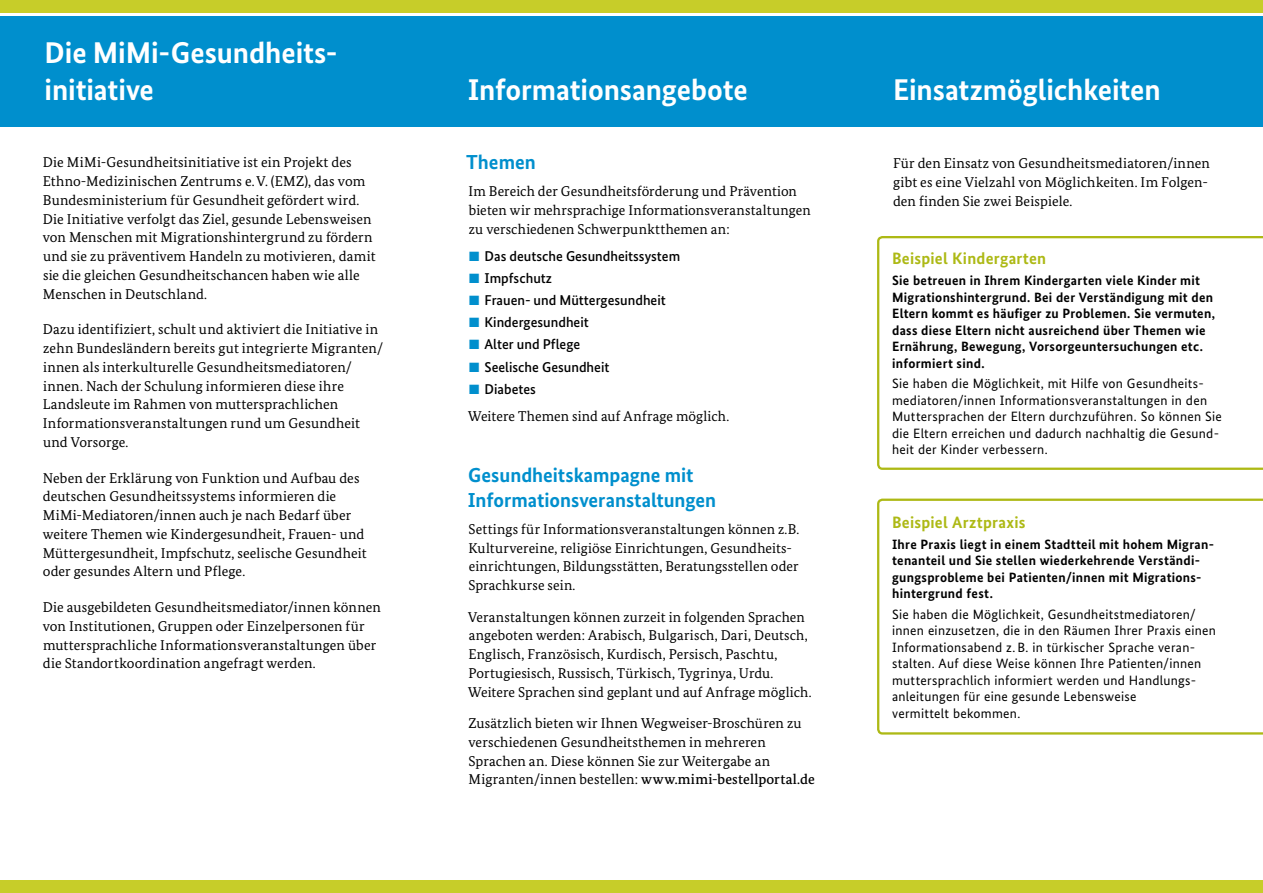
<style>
.page{position:relative;width:1263px;height:893px;background:#fff}
.page>*{position:absolute;margin:0;border:0;box-sizing:border-box;transform-origin:0 0}
.t1{font:700 30px/37.5px "Bundes Sans";letter-spacing:-.005em;color:#fff}
.t2{font:700 20.25px/24.3px "Bundes Sans";color:#008fcd}
.t3{font:700 16.5px "Bundes Sans";letter-spacing:.015em;color:#adb915}
.t4{font:14.25px/18.8px "Bundes Serif";letter-spacing:.005em;color:#000}
.t5{font:500 14.25px "Bundes Sans";color:#000}
.t6{font:13.5px/16.5px "Bundes Sans";letter-spacing:.02em;color:#000}
.t7{font:700 13.5px/16.5px "Bundes Sans";letter-spacing:.02em;color:#000}
.s1{color:#008fcd}
.s2{font-weight:500}
</style>
<div class="page">
<div style="left:0;top:16px;width:1263px;height:110px;background:#008fcd"></div>
<div style="left:0;top:0;width:1263px;height:13px;background:#c7cd29"></div>
<div style="left:0;top:880px;width:1263px;height:13px;background:#c7cd29"></div>
<svg style="left:877px;top:236px;width:386px;height:234px"></svg>
<svg style="left:877px;top:499px;width:386px;height:236px"></svg>
<h1 class="t1" style="left:45px;top:33px;width:294px">Die MiMi-Gesundheits&shy;initiative</h1>
<p class="t4" style="left:43px;top:153px;width:334px">Die MiMi-Gesundheitsinitiative ist ein Projekt des Ethno-Medizinischen Zentrums e.V. (EMZ), das vom Bundesministerium für Gesundheit gefördert wird.<br>Die Initiative verfolgt das Ziel, gesunde Lebensweisen von Menschen mit Migrationshintergrund zu fördern und sie zu präventivem Handeln zu motivieren, damit sie die gleichen Gesundheitschancen haben wie alle Menschen in Deutschland.</p>
<p class="t4" style="left:43px;top:320px;width:342px">Dazu identifiziert, schult und aktiviert die Initiative in zehn Bundesländern bereits gut integrierte Migranten/ innen als interkulturelle Gesundheitsmediatoren/ innen. Nach der Schulung informieren diese ihre Landsleute im Rahmen von muttersprachlichen Informationsveranstaltungen rund um Gesundheit und Vorsorge.</p>
<p class="t4" style="left:43px;top:468px;width:325px">Neben der Erklärung von Funktion und Aufbau des deutschen Gesundheitssystems informieren die MiMi-Mediatoren/innen auch je nach Bedarf über weitere Themen wie Kindergesundheit, Frauen- und Müttergesundheit, Impfschutz, seelische Gesundheit oder gesundes Altern und Pflege.</p>
<p class="t4" style="left:43px;top:598px;width:340px">Die ausgebildeten Gesundheitsmediator/innen können von Institutionen, Gruppen oder Einzelpersonen für muttersprachliche Informationsveranstaltungen über die Standortkoordination angefragt werden.</p>
<h1 class="t1" style="left:468px;top:71px;width:281px">Informationsangebote</h1>
<h1 class="t1" style="left:893px;top:71px;width:269px">Einsatzmöglichkeiten</h1>
<h2 class="t2" style="left:466px;top:149px;width:71px">Themen</h2>
<p class="t4" style="left:468px;top:182px;width:344px">Im Bereich der Gesundheitsförderung und Prävention bieten wir mehrsprachige Informationsveranstaltungen zu verschiedenen Schwerpunktthemen an:</p>
<p class="t5" style="left:469px;top:247px;width:212px"><span class="s1">■</span> Das deutsche Gesundheitssystem</p>
<p class="t5" style="left:469px;top:269px;width:84px"><span class="s1">■</span> Impfschutz</p>
<p class="t5" style="left:469px;top:291px;width:198px"><span class="s1">■</span> Frauen- und Müttergesundheit</p>
<p class="t5" style="left:469px;top:314px;width:121px"><span class="s1">■</span> Kindergesundheit</p>
<p class="t5" style="left:469px;top:336px;width:112px"><span class="s1">■</span> Alter und Pflege</p>
<p class="t5" style="left:469px;top:358px;width:142px"><span class="s1">■</span> Seelische Gesundheit</p>
<p class="t5" style="left:469px;top:380px;width:68px"><span class="s1">■</span> Diabetes</p>
<p class="t4" style="left:468px;top:407px;width:263px">Weitere Themen sind auf Anfrage möglich.</p>
<h2 class="t2" style="left:468px;top:463px;width:250px">Gesundheitskampagne mit<br>Informationsveranstaltungen</h2>
<p class="t4" style="left:468px;top:519px;width:332px">Settings für Informationsveranstaltungen können z.B.<br>Kulturvereine, religiöse Einrichtungen, Gesundheits&shy;einrichtungen, Bildungsstätten, Beratungsstellen oder Sprachkurse sein.</p>
<p class="t4" style="left:468px;top:607px;width:345px">Veranstaltungen können zurzeit in folgenden Sprachen angeboten werden: Arabisch, Bulgarisch, Dari, Deutsch, Englisch, Französisch, Kurdisch, Persisch, Paschtu, Portugiesisch, Russisch, Türkisch, Tygrinya, Urdu.<br>Weitere Sprachen sind geplant und auf Anfrage möglich.</p>
<p class="t4" style="left:468px;top:714px;width:348px">Zusätzlich bieten wir Ihnen Wegweiser-Broschüren zu verschiedenen Gesundheitsthemen in mehreren Sprachen an. Diese können Sie zur Weitergabe an Migranten/innen bestellen: <span class="s2">www.mimi-bestellportal.de</span></p>
<p class="t4" style="left:893px;top:154px;width:318px">Für den Einsatz von Gesundheitsmediatoren/innen gibt es eine Vielzahl von Möglichkeiten. Im Folgen&shy;den finden Sie zwei Beispiele.</p>
<p class="t3" style="left:892px;top:249px;width:156px">Beispiel Kindergarten</p>
<p class="t7" style="left:892px;top:272px;width:324px">Sie betreuen in Ihrem Kindergarten viele Kinder mit Migrationshintergrund. Bei der Verständigung mit den Eltern kommt es häufiger zu Problemen. Sie vermuten, dass diese Eltern nicht ausreichend über Themen wie Ernährung, Bewegung, Vorsorgeuntersuchungen etc. informiert sind.</p>
<p class="t6" style="left:892px;top:375px;width:331px">Sie haben die Möglichkeit, mit Hilfe von Gesundheits&shy;mediatoren/innen Informationsveranstaltungen in den Muttersprachen der Eltern durchzuführen. So können Sie die Eltern erreichen und dadurch nachhaltig die Gesund&shy;heit der Kinder verbessern.</p>
<p class="t3" style="left:892px;top:512px;width:135px">Beispiel Arztpraxis</p>
<p class="t7" style="left:892px;top:536px;width:323px">Ihre Praxis liegt in einem Stadtteil mit hohem Migran&shy;tenanteil und Sie stellen wiederkehrende Verständi&shy;gungsprobleme bei Patienten/innen mit Migrations&shy;hintergrund fest.</p>
<p class="t6" style="left:892px;top:606px;width:325px">Sie haben die Möglichkeit, Gesundheitstmediatoren/ innen einzusetzen, die in den Räumen Ihrer Praxis einen Informationsabend z. B. in türkischer Sprache veran&shy;stalten. Auf diese Weise können Ihre Patienten/innen muttersprachlich informiert werden und Handlungs&shy;anleitungen für eine gesunde Lebensweise<br>vermittelt bekommen.</p>
</div>
